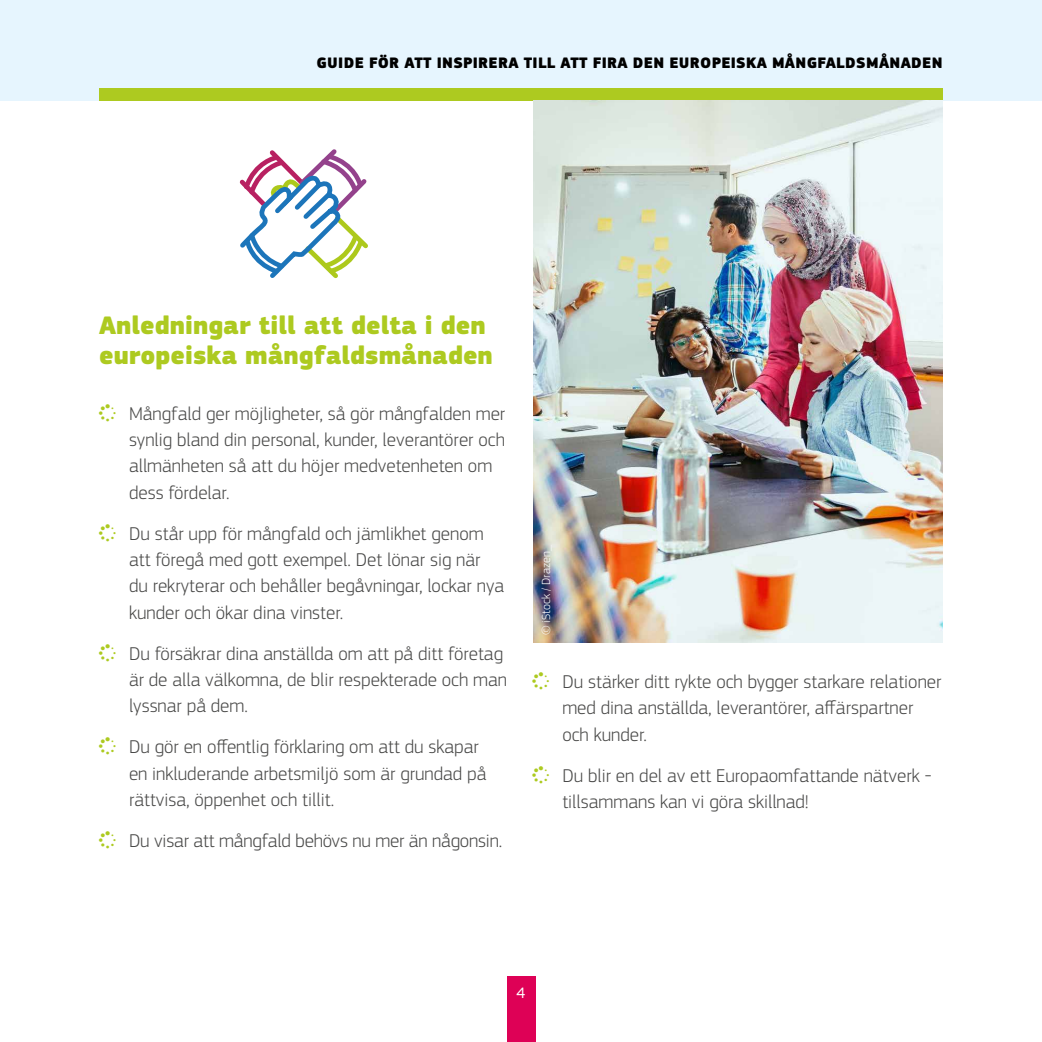
<style>
.page{position:relative;width:1042px;height:1042px;background:#fff}
.page>*{position:absolute;margin:0;border:0;box-sizing:border-box;transform-origin:0 0}
.t1{font:900 26.25px/29.8px "EC Square Sans Pro";color:#adca20}
.t2{font:300 19.25px/26.2px "EC Square Sans Pro";color:#4a4a49}
.t3{font:900 15.75px "EC Square Sans Pro";letter-spacing:.02em;color:#000}
.t4{font:15.75px "EC Square Sans Pro";color:#fff}
.t5{font:300 12.25px "EC Square Sans Pro";color:#fff}
</style>
<div class="page">
<div style="left:0;top:0;width:1042px;height:101px;background:#e6f5fe"></div>
<div style="left:506px;top:976px;width:29px;height:66px;background:#de0156"></div>
<svg style="left:239px;top:149px;width:129px;height:130px"></svg>
<div style="left:99px;top:88px;width:844px;height:13px;background:#adca20"></div>
<img style="left:533px;top:101px;width:410px;height:541px">
<p class="t3" style="left:316px;top:53px;width:627px">GUIDE FÖR ATT INSPIRERA TILL ATT FIRA DEN EUROPEISKA MÅNGFALDSMÅNADEN</p>
<h1 class="t1" style="left:99px;top:311px;width:395px">Anledningar till att delta i den europeiska mångfaldsmånaden</h1>
<p class="t2" style="left:129px;top:400px;width:378px">Mångfald ger möjligheter, så gör mångfalden mer synlig bland din personal, kunder, leverantörer och allmänheten så att du höjer medvetenheten om dess fördelar.</p>
<p class="t2" style="left:129px;top:520px;width:377px">Du står upp för mångfald och jämlikhet genom att föregå med gott exempel. Det lönar sig när du rekryterar och behåller begåvningar, lockar nya kunder och ökar dina vinster.</p>
<p class="t2" style="left:129px;top:640px;width:380px">Du försäkrar dina anställda om att på ditt företag är de alla välkomna, de blir respekterade och man lyssnar på dem.</p>
<p class="t2" style="left:129px;top:734px;width:359px">Du gör en offentlig förklaring om att du skapar en inkluderande arbetsmiljö som är grundad på rättvisa, öppenhet och tillit.</p>
<p class="t2" style="left:129px;top:827px;width:375px">Du visar att mångfald behövs nu mer än någonsin.</p>
<p class="t5" style="left:539px;top:635px;width:92px;rotate:-90deg">© iStock / Drazen_</p>
<p class="t2" style="left:562px;top:668px;width:381px">Du stärker ditt rykte och bygger starkare relationer med dina anställda, leverantörer, affärspartner och kunder.</p>
<p class="t2" style="left:562px;top:762px;width:371px">Du blir en del av ett Europaomfattande nätverk - tillsammans kan vi göra skillnad!</p>
<p class="t4" style="left:516px;top:984px;width:10px">4</p>
</div>
